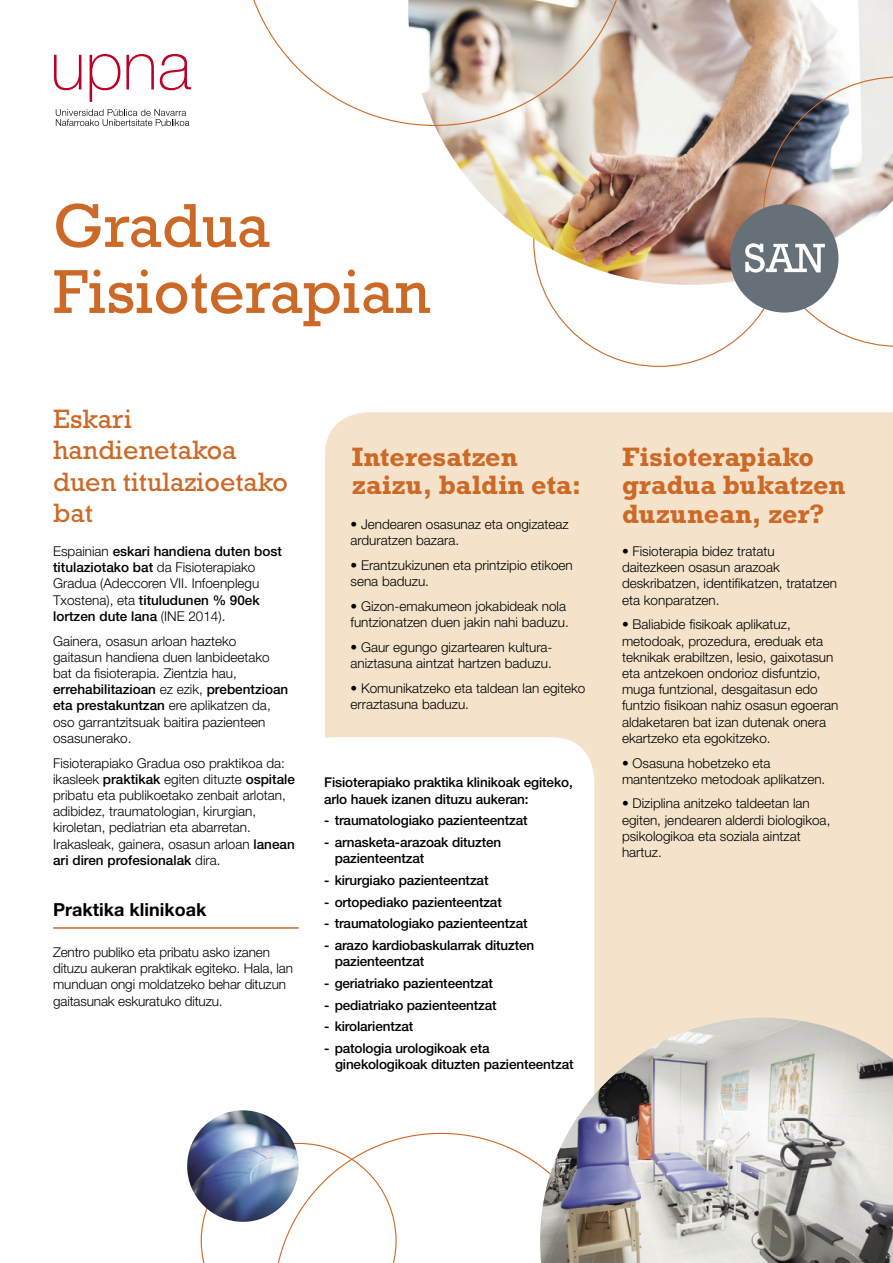
<style>
.page{position:relative;width:893px;height:1263px;background:#fff}
.page>*{position:absolute;margin:0;border:0;box-sizing:border-box;transform-origin:0 0}
.t1{font:63px/66px "Rockwell Std";color:#cd6927}
.t2{font:700 27px/28.5px "Rockwell Std";color:#cd6927}
.t3{font:27px/31.5px "Rockwell Std";color:#cd6927}
.t4{font:700 18px "Helvetica Neue LT Std";color:#000}
.t5{font:300 13.5px/16.2px "Helvetica Neue LT Std";color:#000}
.t6{font:500 13.5px/16.2px "Helvetica Neue LT Std";letter-spacing:-.01em;color:#000}
.s1{font-weight:500}
</style>
<div class="page">
<svg style="left:54px;top:55px;width:27px;height:35px"></svg>
<svg style="left:90px;top:54px;width:30px;height:48px"></svg>
<svg style="left:126px;top:54px;width:28px;height:35px"></svg>
<svg style="left:160px;top:54px;width:31px;height:36px"></svg>
<svg style="left:56px;top:109px;width:133px;height:17px"></svg>
<img style="left:435px;top:0;width:458px;height:285px">
<div style="left:325px;top:412px;width:568px;height:605px;background:#f5e2ca"></div>
<svg style="left:325px;top:737px;width:269px;height:396px"></svg>
<hr style="left:53px;top:927px;width:246px;height:2px;background:#cd6927">
<svg style="left:253px;top:0;width:376px;height:126px"></svg>
<div style="left:730px;top:204px;width:108px;height:109px;background:#667079;border-radius:50%"></div>
<svg style="left:745px;top:77px;width:148px;height:270px"></svg>
<svg style="left:201px;top:1133px;width:339px;height:130px"></svg>
<img style="left:540px;top:1017px;width:353px;height:246px">
<img style="left:187px;top:1110px;width:112px;height:112px;border-radius:56px">
<h1 class="t1" style="left:53px;top:192px;width:379px">Gradua<br>Fisioterapian</h1>
<h2 class="t3" style="left:53px;top:402px;width:236px">Eskari handienetakoa duen titulazioetako bat</h2>
<p class="t5" style="left:53px;top:543px;width:230px">Espainian <span class="s1">eskari handiena duten bost titulaziotako bat</span> da Fisioterapiako Gradua (Adeccoren VII. Infoenplegu Txostena), eta <span class="s1">tituludunen % 90ek lortzen dute lana</span> (INE 2014).</p>
<p class="t5" style="left:53px;top:632px;width:237px">Gainera, osasun arloan hazteko gaitasun handiena duen lanbideetako bat da fisioterapia. Zientzia hau, <span class="s1">errehabilitazioan</span> ez ezik, <span class="s1">prebentzioan eta prestakuntzan</span> ere aplikatzen da, oso garrantzitsuak baitira pazienteen osasunerako.</p>
<p class="t5" style="left:53px;top:754px;width:243px">Fisioterapiako Gradua oso praktikoa da: ikasleek <span class="s1">praktikak</span> egiten dituzte <span class="s1">ospitale </span>pribatu eta publikoetako zenbait arlotan, adibidez, traumatologian, kirurgian, kiroletan, pediatrian eta abarretan.<br>Irakasleak, gainera, osasun arloan <span class="s1">lanean ari diren profesionalak</span> dira.</p>
<h3 class="t4" style="left:53px;top:898px;width:155px">Praktika klinikoak</h3>
<p class="t5" style="left:53px;top:944px;width:241px">Zentro publiko eta pribatu asko izanen dituzu aukeran praktikak egiteko. Hala, lan munduan ongi moldatzeko behar dituzun gaitasunak eskuratuko dituzu.</p>
<h2 class="t2" style="left:352px;top:442px;width:231px">Interesatzen zaizu, baldin eta:</h2>
<h2 class="t2" style="left:622px;top:442px;width:225px">Fisioterapiako gradua bukatzen</h2>
<p class="t5" style="left:351px;top:516px;width:220px">• Jendearen osasunaz eta ongizateaz</p>
<h2 class="t2" style="left:622px;top:499px;width:204px">duzunean, zer?</h2>
<p class="t5" style="left:351px;top:532px;width:110px">arduratzen bazara.</p>
<p class="t5" style="left:351px;top:557px;width:224px">• Erantzukizunen eta printzipio etikoen sena baduzu.</p>
<p class="t5" style="left:351px;top:598px;width:220px">• Gizon-emakumeon jokabideak nola funtzionatzen duen jakin nahi baduzu.</p>
<p class="t5" style="left:351px;top:639px;width:204px">• Gaur egungo gizartearen kultura&shy;aniztasuna aintzat hartzen baduzu.</p>
<p class="t5" style="left:351px;top:680px;width:236px">• Komunikatzeko eta taldean lan egiteko erraztasuna baduzu.</p>
<p class="t6" style="left:324px;top:774px;width:250px">Fisioterapiako praktika klinikoak egiteko, arlo hauek izanen dituzu aukeran:</p>
<p class="t6" style="left:324px;top:812px;width:205px">- traumatologiako pazienteentzat</p>
<p class="t6" style="left:335px;top:834px;width:168px;text-indent:-11px">- arnasketa-arazoak dituzten pazienteentzat</p>
<p class="t6" style="left:324px;top:872px;width:166px">- kirurgiako pazienteentzat</p>
<p class="t6" style="left:324px;top:893px;width:179px">- ortopediako pazienteentzat</p>
<p class="t6" style="left:324px;top:915px;width:205px">- traumatologiako pazienteentzat</p>
<p class="t6" style="left:335px;top:937px;width:201px;text-indent:-11px">- arazo kardiobaskularrak dituzten pazienteentzat</p>
<p class="t6" style="left:324px;top:975px;width:170px">- geriatriako pazienteentzat</p>
<p class="t6" style="left:324px;top:997px;width:174px">- pediatriako pazienteentzat</p>
<p class="t6" style="left:324px;top:1018px;width:91px">- kirolarientzat</p>
<p class="t6" style="left:335px;top:1040px;width:240px;text-indent:-11px">- patologia urologikoak eta ginekologikoak dituzten pazienteentzat</p>
<p class="t5" style="left:622px;top:543px;width:217px">• Fisioterapia bidez tratatu daitezkeen osasun arazoak deskribatzen, identifikatzen, tratatzen eta konparatzen.</p>
<p class="t5" style="left:622px;top:616px;width:218px">• Baliabide fisikoak aplikatuz, metodoak, prozedura, ereduak eta teknikak erabiltzen, lesio, gaixotasun eta antzekoen ondorioz disfuntzio, muga funtzional, desgaitasun edo funtzio fisikoan nahiz osasun egoeran aldaketaren bat izan dutenak onera ekartzeko eta egokitzeko.</p>
<p class="t5" style="left:622px;top:754px;width:205px">• Osasuna hobetzeko eta mantentzeko metodoak aplikatzen.</p>
<p class="t5" style="left:622px;top:795px;width:210px">• Diziplina anitzeko taldeetan lan egiten, jendearen alderdi biologikoa, psikologikoa eta soziala aintzat hartuz.</p>
</div>
